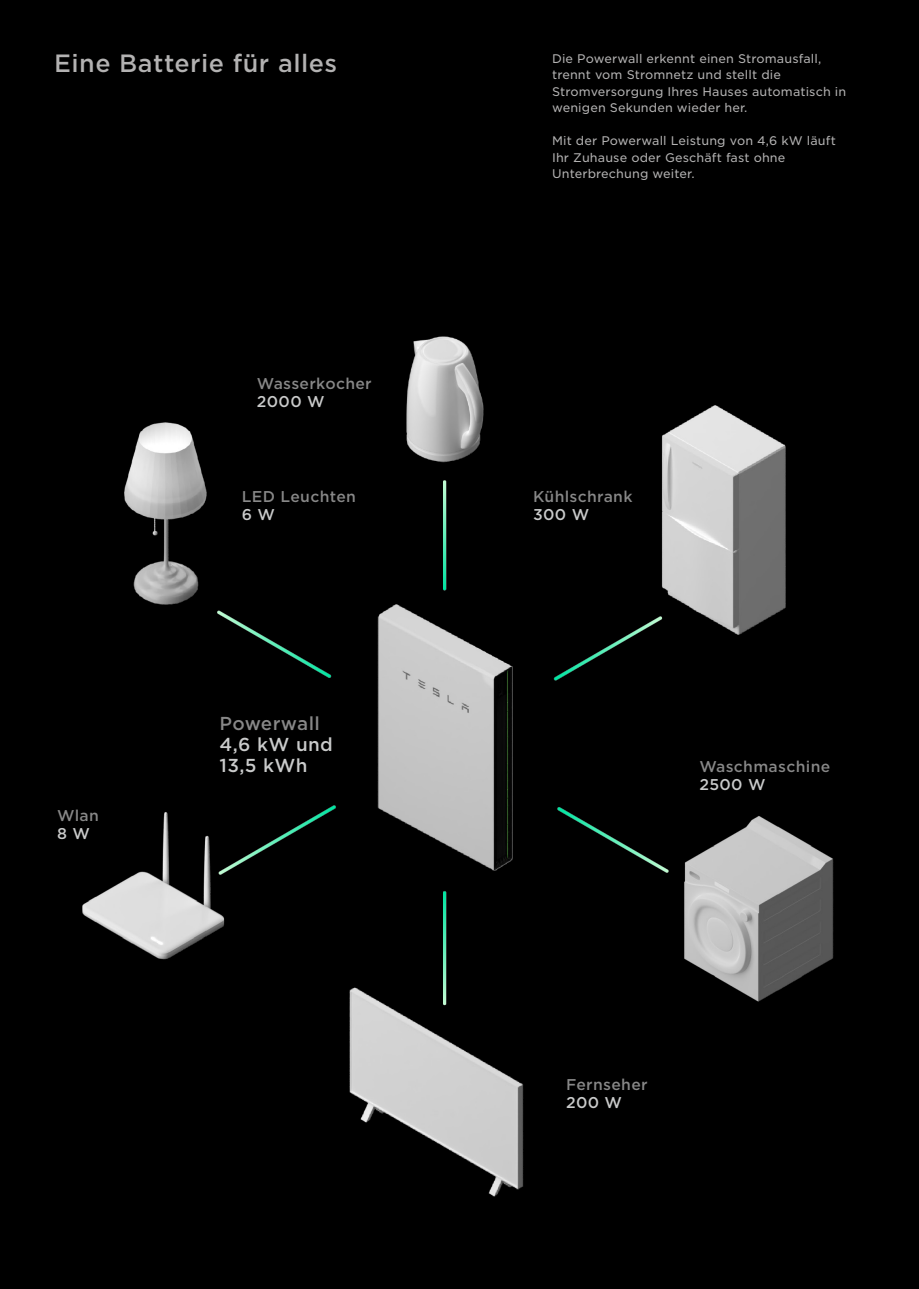
<style>
.page{position:relative;width:919px;height:1289px;background:#fff}
.page>*{position:absolute;margin:0;border:0;box-sizing:border-box;transform-origin:0 0}
.t1{font:500 24px "Gotham S Sm";letter-spacing:.02em;color:#b3b2b2}
.t2{font:500 18px "Gotham S Sm";letter-spacing:.02em;color:#cacbcb}
.t3{font:500 18px "Gotham S Sm";letter-spacing:.015em;color:#888}
.t4{font:500 15px "Gotham S Sm";letter-spacing:.02em;color:#888}
.t5{font:500 15px "Gotham S Sm";letter-spacing:.02em;color:#cacbcb}
.t6{font:12px/16.5px "Gotham S Sm";letter-spacing:.01em;color:#b3b2b2}
</style>
<div class="page">
<div style="left:0;top:0;width:918px;height:1288px;background:#000"></div>
<img style="left:82px;top:336px;width:752px;height:861px">
<p class="t1" style="left:54px;top:47px;width:285px">Eine Batterie für alles</p>
<p class="t6" style="left:552px;top:50px;width:271px">Die Powerwall erkennt einen Stromausfall,</p>
<p class="t6" style="left:552px;top:66px;width:296px">trennt vom Stromnetz und stellt die<br>Stromversorgung Ihres Hauses automatisch in wenigen Sekunden wieder her.</p>
<p class="t6" style="left:552px;top:132px;width:285px">Mit der Powerwall Leistung von 4,6 kW läuft</p>
<p class="t6" style="left:552px;top:149px;width:235px">Ihr Zuhause oder Geschäft fast ohne<br>Unterbrechung weiter.</p>
<p class="t4" style="left:57px;top:805px;width:43px">Wlan</p>
<p class="t5" style="left:57px;top:823px;width:34px">8 W</p>
<p class="t4" style="left:257px;top:374px;width:116px">Wasserkocher</p>
<p class="t5" style="left:257px;top:392px;width:69px">2000 W</p>
<p class="t4" style="left:242px;top:486px;width:116px">LED Leuchten</p>
<p class="t5" style="left:242px;top:504px;width:35px">6 W</p>
<p class="t3" style="left:219px;top:711px;width:102px">Powerwall</p>
<p class="t2" style="left:219px;top:732px;width:115px">4,6 kW und</p>
<p class="t2" style="left:219px;top:753px;width:89px">13,5 kWh</p>
<p class="t4" style="left:533px;top:486px;width:101px">Kühlschrank</p>
<p class="t5" style="left:533px;top:504px;width:58px">300 W</p>
<p class="t4" style="left:699px;top:756px;width:132px">Waschmaschine</p>
<p class="t5" style="left:699px;top:774px;width:68px">2500 W</p>
<p class="t4" style="left:566px;top:1073px;width:83px">Fernseher</p>
<p class="t5" style="left:566px;top:1091px;width:57px">200 W</p>
</div>
